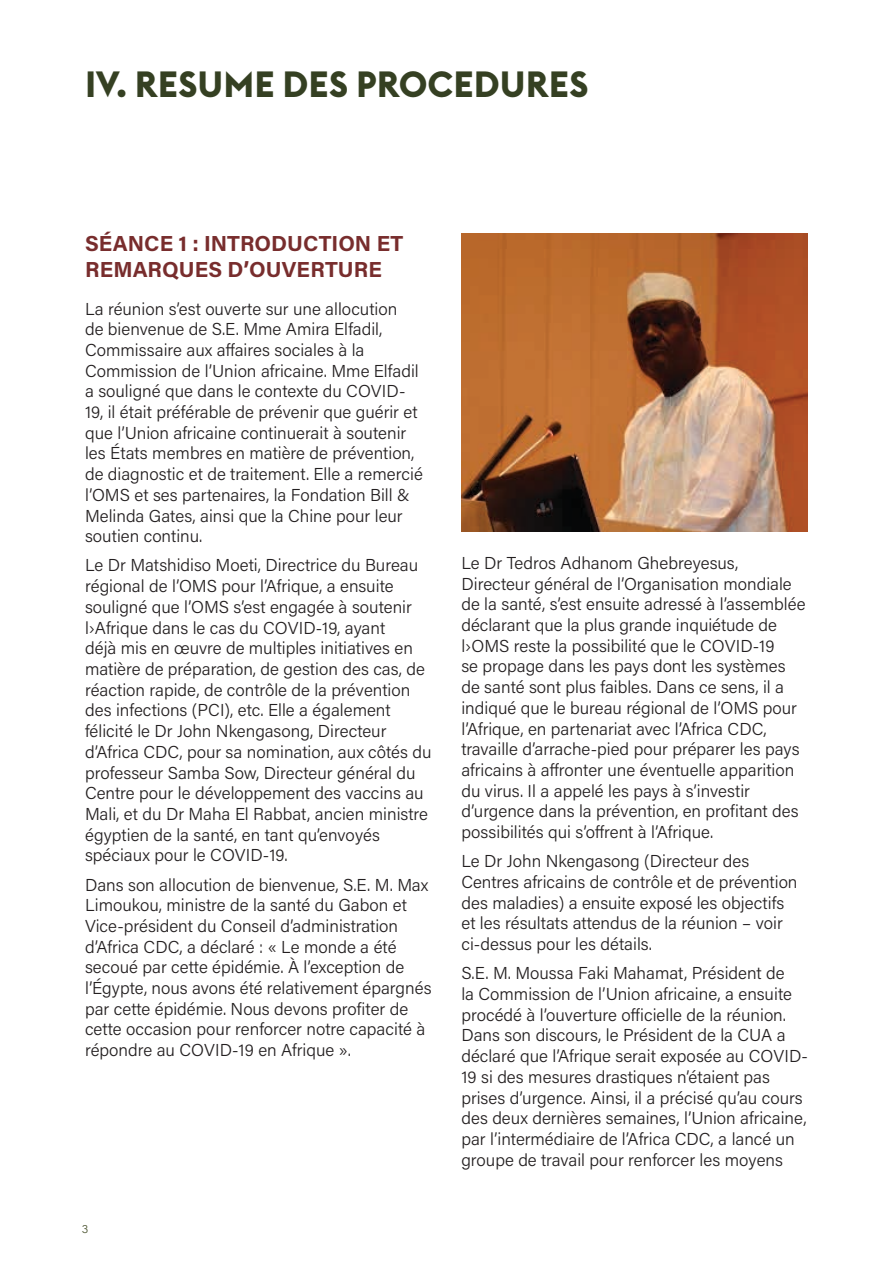
<style>
.page{position:relative;width:893px;height:1263px;background:#fff}
.page>*{position:absolute;margin:0;border:0;box-sizing:border-box;transform-origin:0 0}
.Head1-chapter{font:700 36px "Euclid Flex Trial";color:#354022}
.Head2{font:700 21.75px/26.1px "Acumin Pro";letter-spacing:.005em;color:#782d2d}
.Body{font:300 17.25px/20.7px "Acumin Pro";color:#231f20}
.t1{font:300 12px "Acumin Pro";color:#4b5430}
</style>
<div class="page">
<img style="left:461px;top:234px;width:347px;height:297px">
<h1 class="Head1-chapter" style="left:85px;top:66px;width:505px">IV. RÉSUMÉ DES PROCÉDURES</h1>
<h2 class="Head2" style="left:85px;top:229px;width:320px">SÉANCE 1 : INTRODUCTION ET<br>REMARQUES D’OUVERTURE</h2>
<p class="Body" style="left:85px;top:297px;width:339px">La réunion s’est ouverte sur une allocution<br>de bienvenue de S.E. Mme Amira Elfadil, Commissaire aux affaires sociales à la Commission de l’Union africaine. Mme Elfadil a souligné que dans le contexte du COVID-19, il était préférable de prévenir que guérir et que l’Union africaine continuerait à soutenir les États membres en matière de prévention, de diagnostic et de traitement. Elle a remercié l’OMS et ses partenaires, la Fondation Bill &amp; Melinda Gates, ainsi que la Chine pour leur soutien continu.</p>
<p class="Body" style="left:85px;top:554px;width:348px">Le Dr Matshidiso Moeti, Directrice du Bureau régional de l’OMS pour l’Afrique, a ensuite souligné que l’OMS s’est engagée à soutenir l›Afrique dans le cas du COVID-19, ayant<br>déjà mis en œuvre de multiples initiatives en matière de préparation, de gestion des cas, de réaction rapide, de contrôle de la prévention des infections (PCI), etc. Elle a également félicité le Dr John Nkengasong, Directeur d’Africa CDC, pour sa nomination, aux côtés du professeur Samba Sow, Directeur général du Centre pour le développement des vaccins au Mali, et du Dr Maha El Rabbat, ancien ministre égyptien de la santé, en tant qu’envoyés spéciaux pour le COVID-19.</p>
<p class="Body" style="left:85px;top:873px;width:348px">Dans son allocution de bienvenue, S.E. M. Max Limoukou, ministre de la santé du Gabon et Vice-président du Conseil d’administration d’Africa CDC, a déclaré : « Le monde a été secoué par cette épidémie. À l’exception de l’Égypte, nous avons été relativement épargnés par cette épidémie. Nous devons profiter de cette occasion pour renforcer notre capacité à répondre au COVID-19 en Afrique ».</p>
<p class="t1" style="left:82px;top:1221px;width:8px">3</p>
<p class="Body" style="left:461px;top:552px;width:346px">Le Dr Tedros Adhanom Ghebreyesus, Directeur général de l’Organisation mondiale de la santé, s’est ensuite adressé à l’assemblée déclarant que la plus grande inquiétude de l›OMS reste la possibilité que le COVID-19<br>se propage dans les pays dont les systèmes de santé sont plus faibles. Dans ce sens, il a indiqué que le bureau régional de l’OMS pour l’Afrique, en partenariat avec l’Africa CDC, travaille d’arrache-pied pour préparer les pays africains à affronter une éventuelle apparition du virus. Il a appelé les pays à s’investir d’urgence dans la prévention, en profitant des possibilités qui s’offrent à l’Afrique.</p>
<p class="Body" style="left:461px;top:850px;width:338px">Le Dr John Nkengasong (Directeur des Centres africains de contrôle et de prévention des maladies) a ensuite exposé les objectifs et les résultats attendus de la réunion – voir ci-dessus pour les détails.</p>
<p class="Body" style="left:461px;top:962px;width:348px">S.E. M. Moussa Faki Mahamat, Président de<br>la Commission de l’Union africaine, a ensuite procédé à l’ouverture officielle de la réunion.<br>Dans son discours, le Président de la CUA a déclaré que l’Afrique serait exposée au COVID-19 si des mesures drastiques n’étaient pas prises d’urgence. Ainsi, il a précisé qu’au cours des deux dernières semaines, l’Union africaine, par l’intermédiaire de l’Africa CDC, a lancé un groupe de travail pour renforcer les moyens</p>
</div>
